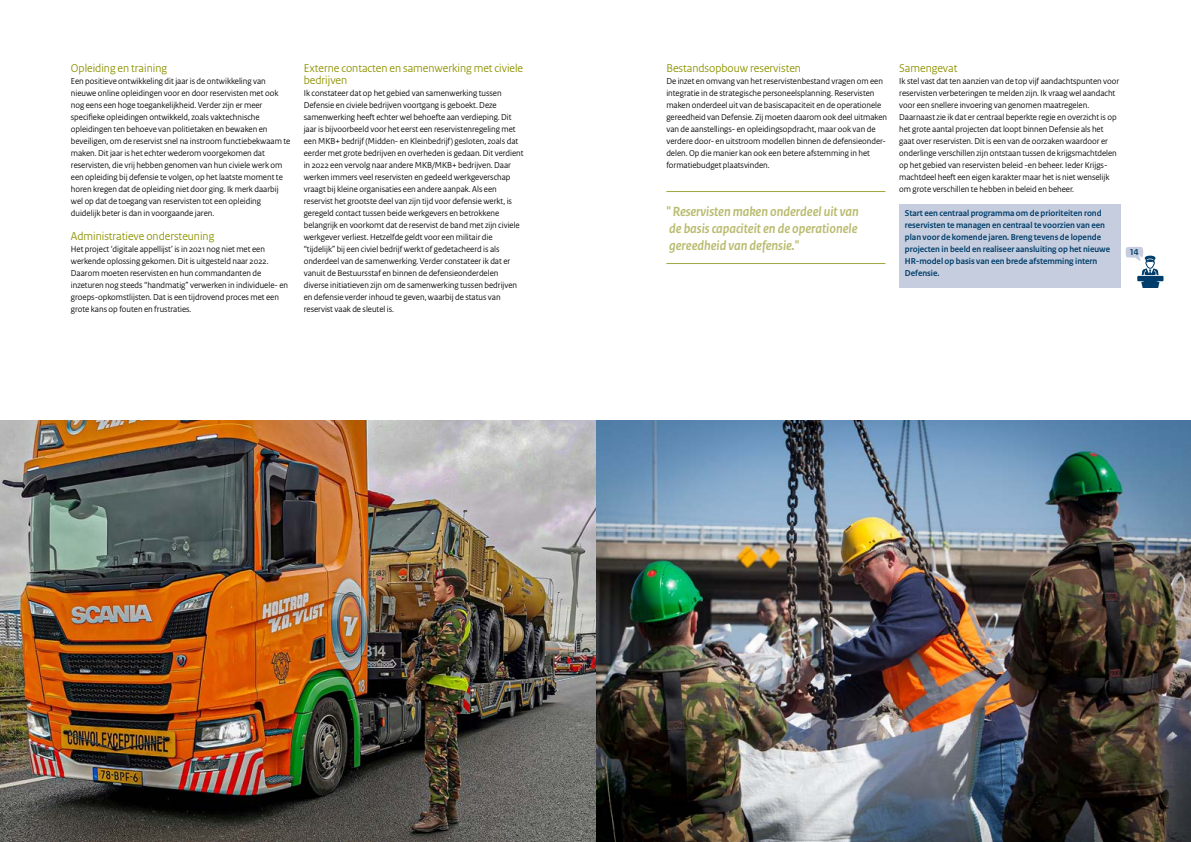
<style>
.page{position:relative;width:1191px;height:842px;background:#fff}
.page>*{position:absolute;margin:0;border:0;box-sizing:border-box;transform-origin:0 0}
.t1{font:italic 700 14px/16.8px "Rijksoverheid Sans Heading";color:#babb6f;text-align:justify}
.t2{font:12px/12px "Rijksoverheid Sans Heading";color:#8e9300}
.t3{font:9px/12px "Rijksoverheid Sans Heading";color:#000}
.t4{font:700 9px/12px "Rijksoverheid Sans Heading";color:#003d6a}
</style>
<div class="page">
<div style="left:899px;top:204px;width:221px;height:84px;background:#c5cdde"></div>
<svg style="left:1125px;top:247px;width:38px;height:41px"></svg>
<hr style="left:666px;top:191px;width:219px;height:1px;background:#a4a63e">
<hr style="left:666px;top:263px;width:219px;height:1px;background:#a4a63e">
<img style="left:595px;top:420px;width:596px;height:422px">
<img style="left:0;top:420px;width:595px;height:422px">
<h2 class="t2" style="left:71px;top:62px;width:98px">Opleiding en training</h2>
<p class="t3" style="left:71px;top:75px;width:221px">Een positieve ontwikkeling dit jaar is de ontwikkeling van nieuwe online opleidingen voor en door reservisten met ook nog eens een hoge toegankelijkheid. Verder zijn er meer specifieke opleidingen ontwikkeld, zoals vaktechnische opleidingen ten behoeve van politietaken en bewaken en beveiligen, om de reservist snel na instroom functiebekwaam te maken. Dit jaar is het echter wederom voorgekomen dat reservisten, die vrij hebben genomen van hun civiele werk om een opleiding bij defensie te volgen, op het laatste moment te horen kregen dat de opleiding niet door ging. Ik merk daarbij wel op dat de toegang van reservisten tot een opleiding duidelijk beter is dan in voorgaande jaren.</p>
<h2 class="t2" style="left:71px;top:230px;width:145px">Administratieve ondersteuning</h2>
<p class="t3" style="left:71px;top:243px;width:219px">Het project ‘digitale appellijst’ is in 2021 nog niet met een werkende oplossing gekomen. Dit is uitgesteld naar 2022.<br>Daarom moeten reservisten en hun commandanten de inzeturen nog steeds “handmatig” verwerken in individuele- en groeps-opkomstlijsten. Dat is een tijdrovend proces met een grote kans op fouten en frustraties.</p>
<h2 class="t2" style="left:304px;top:62px;width:221px">Externe contacten en samenwerking met civiele bedrijven</h2>
<p class="t3" style="left:304px;top:87px;width:221px">Ik constateer dat op het gebied van samenwerking tussen Defensie en civiele bedrijven voortgang is geboekt. Deze samenwerking heeft echter wel behoefte aan verdieping. Dit jaar is bijvoorbeeld voor het eerst een reservistenregeling met een MKB+ bedrijf (Midden- en Kleinbedrijf) gesloten, zoals dat eerder met grote bedrijven en overheden is gedaan. Dit verdient in 2022 een vervolg naar andere MKB/MKB+ bedrijven. Daar werken immers veel reservisten en gedeeld werkgeverschap vraagt bij kleine organisaties een andere aanpak. Als een reservist het grootste deel van zijn tijd voor defensie werkt, is geregeld contact tussen beide werkgevers en betrokkene belangrijk en voorkomt dat de reservist de band met zijn civiele werkgever verliest. Hetzelfde geldt voor een militair die “tijdelijk” bij een civiel bedrijf werkt of gedetacheerd is als onderdeel van de samenwerking. Verder constateer ik dat er vanuit de Bestuursstaf en binnen de defensieonderdelen diverse initiatieven zijn om de samenwerking tussen bedrijven en defensie verder inhoud te geven, waarbij de status van reservist vaak de sleutel is.</p>
<h2 class="t2" style="left:666px;top:62px;width:136px">Bestandsopbouw reservisten</h2>
<p class="t3" style="left:666px;top:75px;width:222px">De inzet en omvang van het reservistenbestand vragen om een integratie in de strategische personeelsplanning. Reservisten maken onderdeel uit van de basiscapaciteit en de operationele gereedheid van Defensie. Zij moeten daarom ook deel uitmaken van de aanstellings- en opleidingsopdracht, maar ook van de verdere door- en uitstroom modellen binnen de defensieonder&shy;delen. Op die manier kan ook een betere afstemming in het formatiebudget plaatsvinden.</p>
<h1 class="t1" style="left:666px;top:203px;width:194px">" Reservisten maken onderdeel uit van de basis capaciteit en de operationele gereedheid van defensie."</h1>
<h2 class="t2" style="left:899px;top:62px;width:60px">Samengevat</h2>
<p class="t3" style="left:899px;top:75px;width:221px">Ik stel vast dat ten aanzien van de top vijf aandachtspunten voor reservisten verbeteringen te melden zijn. Ik vraag wel aandacht voor een snellere invoering van genomen maatregelen.<br>Daarnaast zie ik dat er centraal beperkte regie en overzicht is op het grote aantal projecten dat loopt binnen Defensie als het gaat over reservisten. Dit is een van de oorzaken waardoor er onderlinge verschillen zijn ontstaan tussen de krijgsmachtdelen op het gebied van reservisten beleid -en beheer. Ieder Krijgs&shy;machtdeel heeft een eigen karakter maar het is niet wenselijk om grote verschillen te hebben in beleid en beheer.</p>
<p class="t4" style="left:905px;top:207px;width:207px">Start een centraal programma om de prioriteiten rond reservisten te managen en centraal te voorzien van een plan voor de komende jaren. Breng tevens de lopende projecten in beeld en realiseer aansluiting op het nieuwe HR-model op basis van een brede afstemming intern Defensie.</p>
<p class="t4" style="left:1129px;top:246px;width:11px">14</p>
</div>
